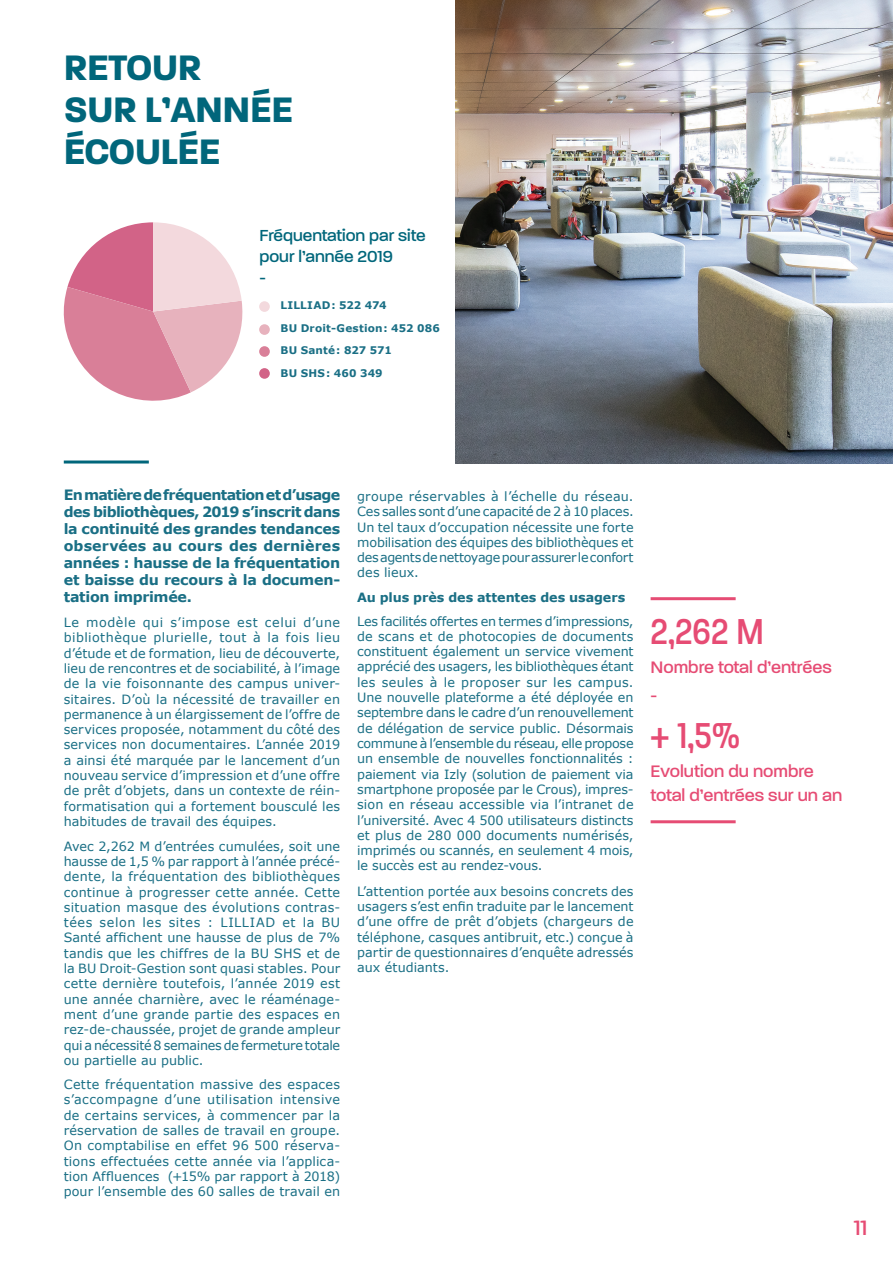
<style>
.page{position:relative;width:893px;height:1263px;background:#fff}
.page>*{position:absolute;margin:0;border:0;box-sizing:border-box;transform-origin:0 0}
.t1{font:500 39px "Paralucent Condensed";color:#e64c74}
.t2{font:700 38.25px/42px "Paralucent";letter-spacing:-.01em;color:#01667b}
.t3{font:500 22.5px "Paralucent";color:#e64c74}
.t4{font:500 18px/28.5px "Paralucent";color:#e64c74}
.t5{font:500 17.25px/21px "Paralucent";color:#01667b}
.t6{font:700 14.25px/17.1px "Verdana";letter-spacing:-.02em;color:#1a6f85;text-align:justify}
.t7{font:12.75px/15.3px "Verdana";color:#1a6f85;text-align:justify}
.t8{font:700 12.75px "Verdana";letter-spacing:-.005em;color:#1a6f85}
.t9{font:700 10.5px/22.5px "Verdana";letter-spacing:.015em;color:#1a6f85}
</style>
<div class="page">
<hr style="left:64px;top:460px;width:85px;height:3px;background:#01667b">
<svg style="left:63px;top:222px;width:180px;height:179px"></svg>
<div style="left:259px;top:301px;width:11px;height:11px;background:#f3d9dd;border-radius:50%"></div>
<div style="left:259px;top:324px;width:11px;height:11px;background:#e7b2bd;border-radius:50%"></div>
<div style="left:259px;top:346px;width:11px;height:11px;background:#d97f98;border-radius:50%"></div>
<div style="left:259px;top:368px;width:11px;height:11px;background:#d26387;border-radius:50%"></div>
<img style="left:455px;top:0;width:438px;height:463px">
<hr style="left:651px;top:597px;width:85px;height:3px;background:#e64c74">
<hr style="left:651px;top:820px;width:85px;height:3px;background:#e64c74">
<h2 class="t2" style="left:64px;top:46px;width:231px">RETOUR<br>SUR L’ANNÉE<br>ÉCOULÉE</h2>
<h3 class="t5" style="left:259px;top:225px;width:168px">Fréquentation par site pour l’année 2019<br>-</h3>
<p class="t9" style="left:281px;top:294px;width:161px">LILLIAD: 522 474<br>BU Droit-Gestion: 452 086<br>BU Santé: 827 571<br>BU SHS: 460 349</p>
<p class="t6" style="left:64px;top:486px;width:278px">En matière de fréquentation et d’usage des bibliothèques, 2019 s’inscrit dans la continuité des grandes tendances observées au cours des dernières années : hausse de la fréquentation et baisse du recours à la documen&shy;tation imprimée.</p>
<p class="t7" style="left:64px;top:615px;width:278px">Le modèle qui s’impose est celui d’une bibliothèque plurielle, tout à la fois lieu d’étude et de formation, lieu de découverte, lieu de rencontres et de sociabilité, à l’image de la vie foisonnante des campus univer&shy;sitaires. D’où la nécessité de travailler en permanence à un élargissement de l’offre de services proposée, notamment du côté des services non documentaires. L’année 2019 a ainsi été marquée par le lancement d’un nouveau service d’impression et d’une offre de prêt d’objets, dans un contexte de réin&shy;formatisation qui a fortement bousculé les habitudes de travail des équipes.</p>
<p class="t7" style="left:64px;top:838px;width:278px">Avec 2,262 M d’entrées cumulées, soit une hausse de 1,5 % par rapport à l’année précé&shy;dente, la fréquentation des bibliothèques continue à progresser cette année. Cette situation masque des évolutions contras&shy;tées selon les sites : LILLIAD et la BU Santé affichent une hausse de plus de 7% tandis que les chiffres de la BU SHS et de la BU Droit-Gestion sont quasi stables. Pour cette dernière toutefois, l’année 2019 est une année charnière, avec le réaménage&shy;ment d’une grande partie des espaces en rez-de-chaussée, projet de grande ampleur qui a nécessité 8 semaines de fermeture totale ou partielle au public.</p>
<p class="t7" style="left:64px;top:1077px;width:278px">Cette fréquentation massive des espaces s’accompagne d’une utilisation intensive de certains services, à commencer par la réservation de salles de travail en groupe.<br>On comptabilise en effet 96 500 réserva&shy;tions effectuées cette année via l’applica&shy;tion Affluences (+15% par rapport à 2018) pour l’ensemble des 60 salles de travail en</p>
<p class="t7" style="left:357px;top:489px;width:278px">groupe réservables à l’échelle du réseau.<br>Ces salles sont d’une capacité de 2 à 10 places.<br>Un tel taux d’occupation nécessite une forte mobilisation des équipes des bibliothèques et des agents de nettoyage pour assurer le confort des lieux.</p>
<p class="t8" style="left:357px;top:589px;width:270px">Au plus près des attentes des usagers</p>
<p class="t7" style="left:357px;top:613px;width:278px">Les facilités offertes en termes d’impressions, de scans et de photocopies de documents constituent également un service vivement apprécié des usagers, les bibliothèques étant les seules à le proposer sur les campus.<br>Une nouvelle plateforme a été déployée en septembre dans le cadre d’un renouvellement de délégation de service public. Désormais commune à l’ensemble du réseau, elle propose un ensemble de nouvelles fonctionnalités : paiement via Izly (solution de paiement via smartphone proposée par le Crous), impres&shy;sion en réseau accessible via l’intranet de l’université. Avec 4 500 utilisateurs distincts et plus de 280 000 documents numérisés, imprimés ou scannés, en seulement 4 mois, le succès est au rendez-vous.</p>
<p class="t7" style="left:357px;top:883px;width:278px">L’attention portée aux besoins concrets des usagers s’est enfin traduite par le lancement d’une offre de prêt d’objets (chargeurs de téléphone, casques antibruit, etc.) conçue à partir de questionnaires d’enquête adressés aux étudiants.</p>
<h1 class="t1" style="left:651px;top:609px;width:115px">2,262 M</h1>
<h3 class="t4" style="left:651px;top:653px;width:183px">Nombre total d’entrées -</h3>
<h1 class="t1" style="left:651px;top:713px;width:91px">+ 1,5%</h1>
<h3 class="t4" style="left:651px;top:759px;width:193px;line-height:24px">Evolution du nombre total d’entrées sur un an</h3>
<h3 class="t3" style="left:854px;top:1214px;width:15px">11</h3>
</div>
